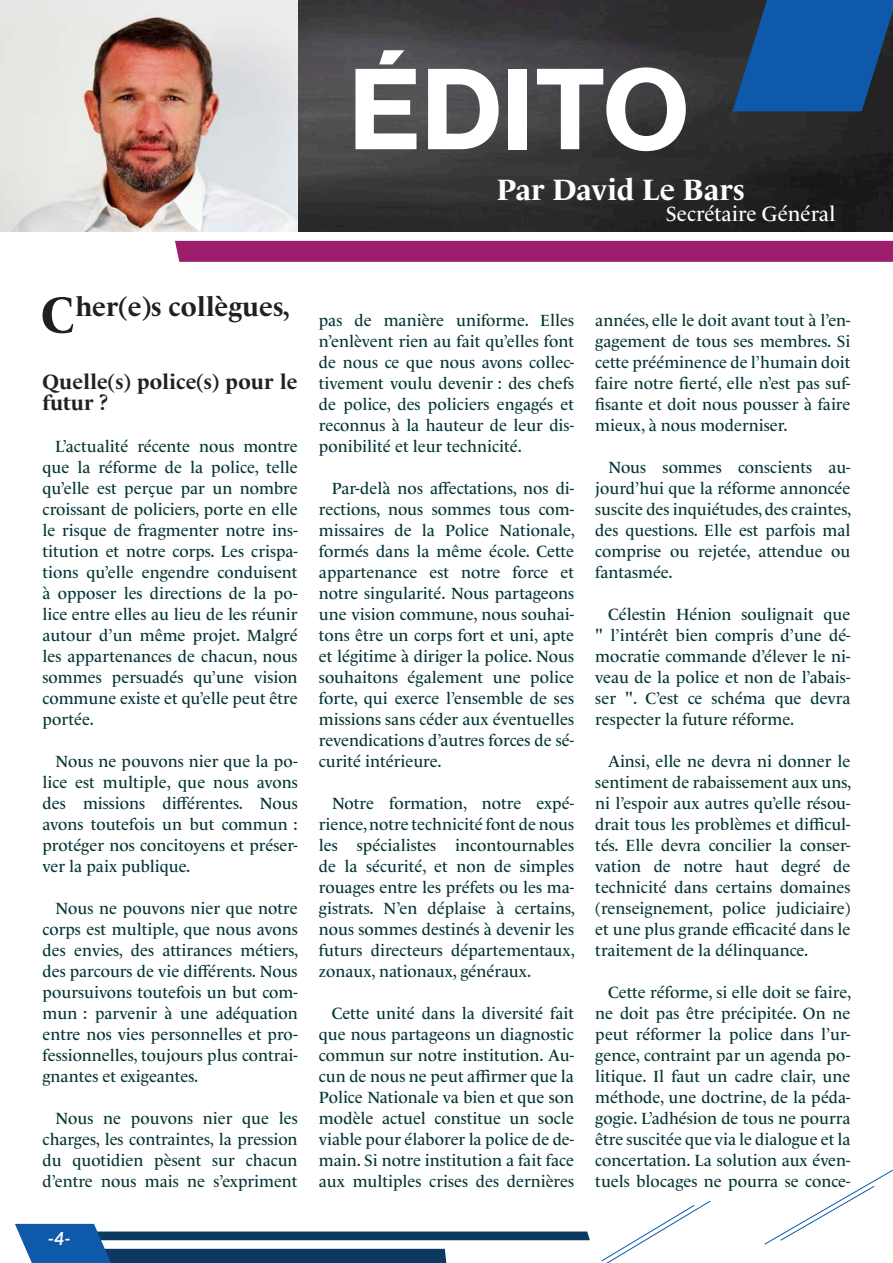
<style>
.page{position:relative;width:893px;height:1263px;background:#fff}
.page>*{position:absolute;margin:0;border:0;box-sizing:border-box;transform-origin:0 0}
.Title_-_79pt{font:108px "N Haas Grotesk TX Pro 75 Bd";color:#fff}
.Body_Text{font:700 30px "Le Monde Livre Std";color:#fff}
.Body_Text-2{font:700 27px "Le Monde Livre Std";color:#231f20}
.Body_Text-3{font:700 21px/21px "Le Monde Livre Std";color:#231f20}
.Body_Text-4{font:21px "Le Monde Livre Std";color:#fff}
.t1{font:italic 700 18px "Lato";color:#fff}
.Body_Text-5{font:16.5px/21px "Le Monde Livre Std";color:#063535;text-align:justify}
.s1{font-size:51.45px}
</style>
<div class="page">
<img style="left:298px;top:0;width:595px;height:232px">
<svg style="left:732px;top:0;width:161px;height:111px;background:#134f8f"></svg>
<div style="left:175px;top:241px;width:718px;height:21px;background:#9e1e6d"></div>
<svg style="left:764px;top:1169px;width:129px;height:76px"></svg>
<svg style="left:15px;top:1200px;width:696px;height:63px"></svg>
<img style="left:0;top:0;width:298px;height:232px">
<p class="Title_-_79pt" style="left:349px;top:42px;width:342px">ÉDITO</p>
<p class="Body_Text" style="left:497px;top:172px;width:250px">Par David Le Bars</p>
<p class="Body_Text-4" style="left:666px;top:201px;width:171px">Secrétaire Général</p>
<p class="Body_Text-2" style="left:41px;top:291px;width:250px"><span class="s1">C</span>her(e)s collègues,</p>
<p class="Body_Text-3" style="left:43px;top:371px;width:257px">Quelle(s) police(s) pour le futur ?</p>
<p class="Body_Text-5" style="left:43px;top:436px;width:257px;text-indent:13px">L’actualité récente nous montre que la réforme de la police, telle qu’elle est perçue par un nombre croissant de policiers, porte en elle le risque de fragmenter notre ins&shy;titution et notre corps. Les crispa&shy;tions qu’elle engendre conduisent à opposer les directions de la po&shy;lice entre elles au lieu de les réunir autour d’un même projet. Malgré les appartenances de chacun, nous sommes persuadés qu’une vision commune existe et qu’elle peut être portée.</p>
<p class="Body_Text-5" style="left:43px;top:751px;width:257px;text-indent:13px">Nous ne pouvons nier que la po&shy;lice est multiple, que nous avons des missions différentes. Nous avons toutefois un but commun : protéger nos concitoyens et préser&shy;ver la paix publique.</p>
<p class="Body_Text-5" style="left:43px;top:898px;width:257px;text-indent:13px">Nous ne pouvons nier que notre corps est multiple, que nous avons des envies, des attirances métiers, des parcours de vie différents. Nous poursuivons toutefois un but com&shy;mun : parvenir à une adéquation entre nos vies personnelles et pro&shy;fessionnelles, toujours plus contrai&shy;gnantes et exigeantes.</p>
<p class="Body_Text-5" style="left:43px;top:1108px;width:257px;text-indent:13px">Nous ne pouvons nier que les charges, les contraintes, la pression du quotidien pèsent sur chacun d’entre nous mais ne s’expriment</p>
<p class="t1" style="left:48px;top:1225px;width:24px">-4-</p>
<p class="Body_Text-5" style="left:319px;top:310px;width:257px">pas de manière uniforme. Elles n’enlèvent rien au fait qu’elles font de nous ce que nous avons collec&shy;tivement voulu devenir : des chefs de police, des policiers engagés et reconnus à la hauteur de leur dis&shy;ponibilité et leur technicité.</p>
<p class="Body_Text-5" style="left:319px;top:478px;width:257px;text-indent:13px">Par-delà nos affectations, nos di&shy;rections, nous sommes tous com&shy;missaires de la Police Nationale, formés dans la même école. Cette appartenance est notre force et notre singularité. Nous partageons une vision commune, nous souhai&shy;tons être un corps fort et uni, apte et légitime à diriger la police. Nous souhaitons également une police forte, qui exerce l’ensemble de ses missions sans céder aux éventuelles revendications d’autres forces de sé&shy;curité intérieure.</p>
<p class="Body_Text-5" style="left:319px;top:793px;width:257px;text-indent:13px">Notre formation, notre expé&shy;rience, notre technicité font de nous les spécialistes incontournables de la sécurité, et non de simples rouages entre les préfets ou les ma&shy;gistrats. N’en déplaise à certains, nous sommes destinés à devenir les futurs directeurs départementaux, zonaux, nationaux, généraux.</p>
<p class="Body_Text-5" style="left:319px;top:1003px;width:257px;text-indent:13px">Cette unité dans la diversité fait que nous partageons un diagnostic commun sur notre institution. Au&shy;cun de nous ne peut affirmer que la Police Nationale va bien et que son modèle actuel constitue un socle viable pour élaborer la police de de&shy;main. Si notre institution a fait face aux multiples crises des dernières</p>
<p class="Body_Text-5" style="left:595px;top:310px;width:257px">années, elle le doit avant tout à l’en&shy;gagement de tous ses membres. Si cette prééminence de l’humain doit faire notre fierté, elle n’est pas suf&shy;fisante et doit nous pousser à faire mieux, à nous moderniser.</p>
<p class="Body_Text-5" style="left:595px;top:457px;width:257px;text-indent:13px">Nous sommes conscients au&shy;jourd’hui que la réforme annoncée suscite des inquiétudes, des craintes, des questions. Elle est parfois mal comprise ou rejetée, attendue ou fantasmée.</p>
<p class="Body_Text-5" style="left:595px;top:604px;width:257px;text-indent:13px">Célestin Hénion soulignait que " l’intérêt bien compris d’une dé&shy;mocratie commande d’élever le ni&shy;veau de la police et non de l’abais&shy;ser ". C’est ce schéma que devra respecter la future réforme.</p>
<p class="Body_Text-5" style="left:595px;top:751px;width:257px;text-indent:13px">Ainsi, elle ne devra ni donner le sentiment de rabaissement aux uns, ni l’espoir aux autres qu’elle résou&shy;drait tous les problèmes et difficul&shy;tés. Elle devra concilier la conser&shy;vation de notre haut degré de technicité dans certains domaines (renseignement, police judiciaire) et une plus grande efficacité dans le traitement de la délinquance.</p>
<p class="Body_Text-5" style="left:595px;top:982px;width:257px;text-indent:13px">Cette réforme, si elle doit se faire, ne doit pas être précipitée. On ne peut réformer la police dans l’ur&shy;gence, contraint par un agenda po&shy;litique. Il faut un cadre clair, une méthode, une doctrine, de la péda&shy;gogie. L’adhésion de tous ne pourra être suscitée que via le dialogue et la concertation. La solution aux éven&shy;tuels blocages ne pourra se conce-</p>
</div>
